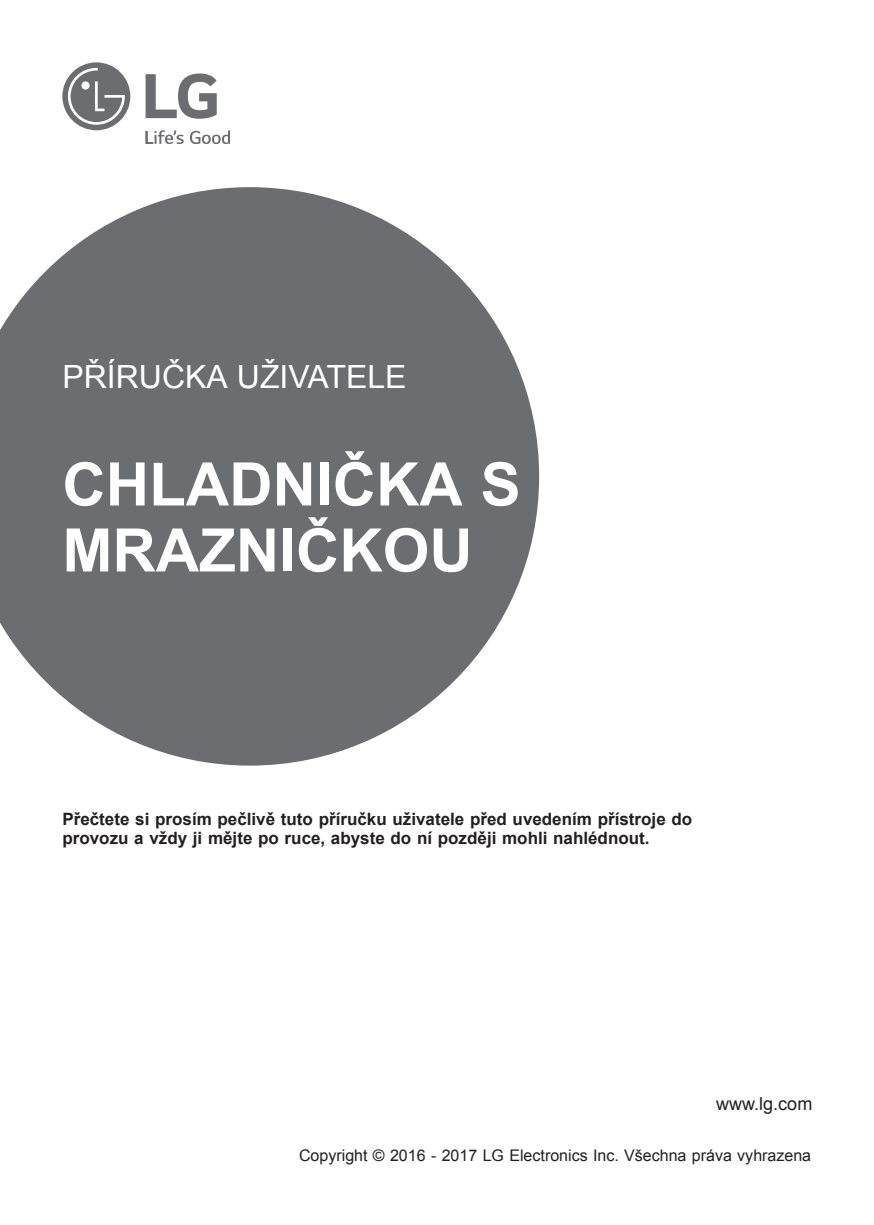
<style>
.page{position:relative;width:874px;height:1225px;background:#fff}
.page>*{position:absolute;margin:0;border:0;box-sizing:border-box;transform-origin:0 0}
.cella_layout{font:700 60px/66px "Arial";color:#fff}
.cella_layout-2{font:32px "Arial";color:#fff}
.t1{font:18px "Arial";color:#231f20}
.cella_layout-3{font:700 17px/18px "Arial";color:#231f20}
.cella_layout-4{font:16px "Arial";color:#231f20}
</style>
<div class="page">
<svg style="left:0;top:187px;width:539px;height:578px;fill:#6c6d70"></svg>
<div style="left:62px;top:62px;width:68px;height:68px;background:#6c6d70;border-radius:50%"></div>
<svg style="left:68px;top:68px;width:57px;height:57px"></svg>
<svg style="left:145px;top:130px;width:38px;height:14px"></svg>
<svg style="left:190px;top:130px;width:40px;height:14px"></svg>
<svg style="left:145px;top:74px;width:72px;height:45px"></svg>
<p class="cella_layout-2" style="left:62px;top:355px;width:345px">PŘÍRUČKA UŽIVATELE</p>
<p class="cella_layout" style="left:62px;top:452px;width:459px">CHLADNIČKA S<br>MRAZNIČKOU</p>
<p class="cella_layout-3" style="left:62px;top:810px;width:631px">Přečtete si prosím pečlivě tuto příručku uživatele před uvedením přístroje do provozu a vždy ji mějte po ruce, abyste do ní později mohli nahlédnout.</p>
<p class="t1" style="left:715px;top:1091px;width:98px">www.lg.com</p>
<p class="cella_layout-4" style="left:299px;top:1144px;width:513px">Copyright © 2016 - 2017 LG Electronics Inc. Všechna práva vyhrazena</p>
</div>
